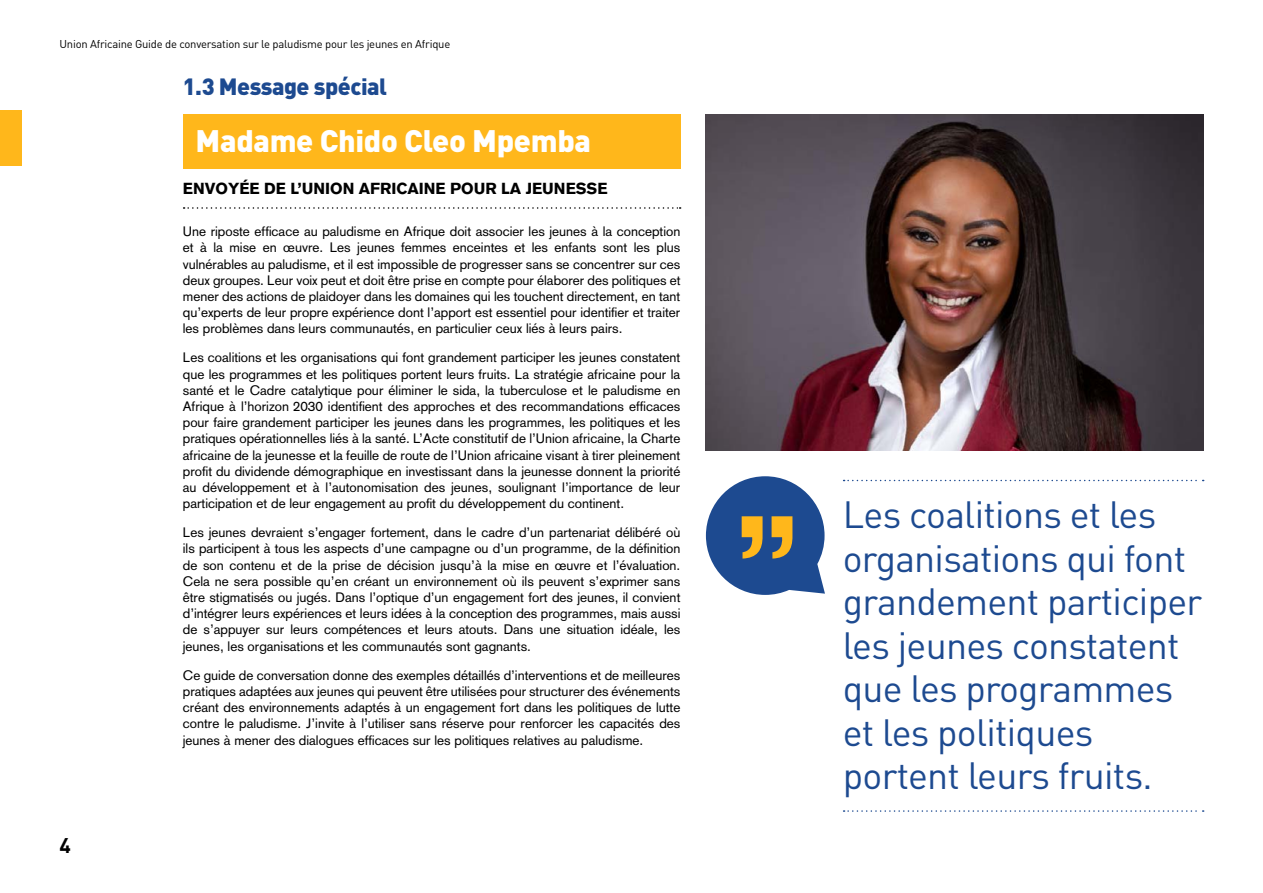
<style>
.page{position:relative;width:1263px;height:893px;background:#fff}
.page>*{position:absolute;margin:0;border:0;box-sizing:border-box;transform-origin:0 0}
.t1{font:37.5px/43.5px "DIN";letter-spacing:-.02em;color:#1d4a90}
.t2{font:900 30.75px "DIN";letter-spacing:-.01em;color:#fff}
.t3{font:900 23.25px "DIN";letter-spacing:-.02em;color:#1d4a90}
.t4{font:700 21px "DINOT";color:#000}
.t5{font:900 15.75px "Akzidenz Grotesk";color:#000}
.t6{font:13.5px/16.2px "Akzidenz Grotesk";color:#000;text-align:justify}
.t7{font:11.25px "DINOT";letter-spacing:-.02em;color:#000}
</style>
<div class="page">
<svg style="left:184px;top:207px;width:497px;height:2px"></svg>
<div style="left:183px;top:114px;width:497px;height:55px;background:#ffb71b"></div>
<div style="left:0;top:111px;width:21px;height:55px;background:#ffb71b"></div>
<svg style="left:843px;top:480px;width:361px;height:1px"></svg>
<svg style="left:843px;top:810px;width:361px;height:2px"></svg>
<svg style="left:706px;top:476px;width:119px;height:119px"></svg>
<img style="left:706px;top:115px;width:497px;height:336px">
<p class="t7" style="left:60px;top:37px;width:392px">Union Africaine Guide de conversation sur le paludisme pour les jeunes en Afrique</p>
<h3 class="t4" style="left:60px;top:832px;width:13px">4</h3>
<h3 class="t3" style="left:183px;top:71px;width:206px">1.3 Message spécial</h3>
<h2 class="t2" style="left:196px;top:120px;width:397px">Madame Chido Cleo Mpemba</h2>
<p class="t5" style="left:183px;top:179px;width:426px">ENVOYÉE DE L’UNION AFRICAINE POUR LA JEUNESSE</p>
<p class="t6" style="left:183px;top:223px;width:499px">Une riposte efficace au paludisme en Afrique doit associer les jeunes à la conception et à la mise en œuvre. Les jeunes femmes enceintes et les enfants sont les plus vulnérables au paludisme, et il est impossible de progresser sans se concentrer sur ces deux groupes. Leur voix peut et doit être prise en compte pour élaborer des politiques et mener des actions de plaidoyer dans les domaines qui les touchent directement, en tant qu’experts de leur propre expérience dont l’apport est essentiel pour identifier et traiter les problèmes dans leurs communautés, en particulier ceux liés à leurs pairs.</p>
<p class="t6" style="left:183px;top:349px;width:499px">Les coalitions et les organisations qui font grandement participer les jeunes constatent que les programmes et les politiques portent leurs fruits. La stratégie africaine pour la santé et le Cadre catalytique pour éliminer le sida, la tuberculose et le paludisme en Afrique à l’horizon 2030 identifient des approches et des recommandations efficaces pour faire grandement participer les jeunes dans les programmes, les politiques et les pratiques opérationnelles liés à la santé. L’Acte constitutif de l’Union africaine, la Charte africaine de la jeunesse et la feuille de route de l’Union africaine visant à tirer pleinement profit du dividende démographique en investissant dans la jeunesse donnent la priorité au développement et à l’autonomisation des jeunes, soulignant l’importance de leur participation et de leur engagement au profit du développement du continent.</p>
<p class="t6" style="left:183px;top:524px;width:499px">Les jeunes devraient s’engager fortement, dans le cadre d’un partenariat délibéré où ils participent à tous les aspects d’une campagne ou d’un programme, de la définition de son contenu et de la prise de décision jusqu’à la mise en œuvre et l’évaluation.<br>Cela ne sera possible qu’en créant un environnement où ils peuvent s’exprimer sans être stigmatisés ou jugés. Dans l’optique d’un engagement fort des jeunes, il convient d’intégrer leurs expériences et leurs idées à la conception des programmes, mais aussi de s’appuyer sur leurs compétences et leurs atouts. Dans une situation idéale, les jeunes, les organisations et les communautés sont gagnants.</p>
<p class="t6" style="left:183px;top:666px;width:499px">Ce guide de conversation donne des exemples détaillés d’interventions et de meilleures pratiques adaptées aux jeunes qui peuvent être utilisées pour structurer des événements créant des environnements adaptés à un engagement fort dans les politiques de lutte contre le paludisme. J’invite à l’utiliser sans réserve pour renforcer les capacités des jeunes à mener des dialogues efficaces sur les politiques relatives au paludisme.</p>
<h1 class="t1" style="left:843px;top:492px;width:361px">Les coalitions et les organisations qui font grandement participer les jeunes constatent que les programmes et les politiques portent leurs fruits.</h1>
</div>
